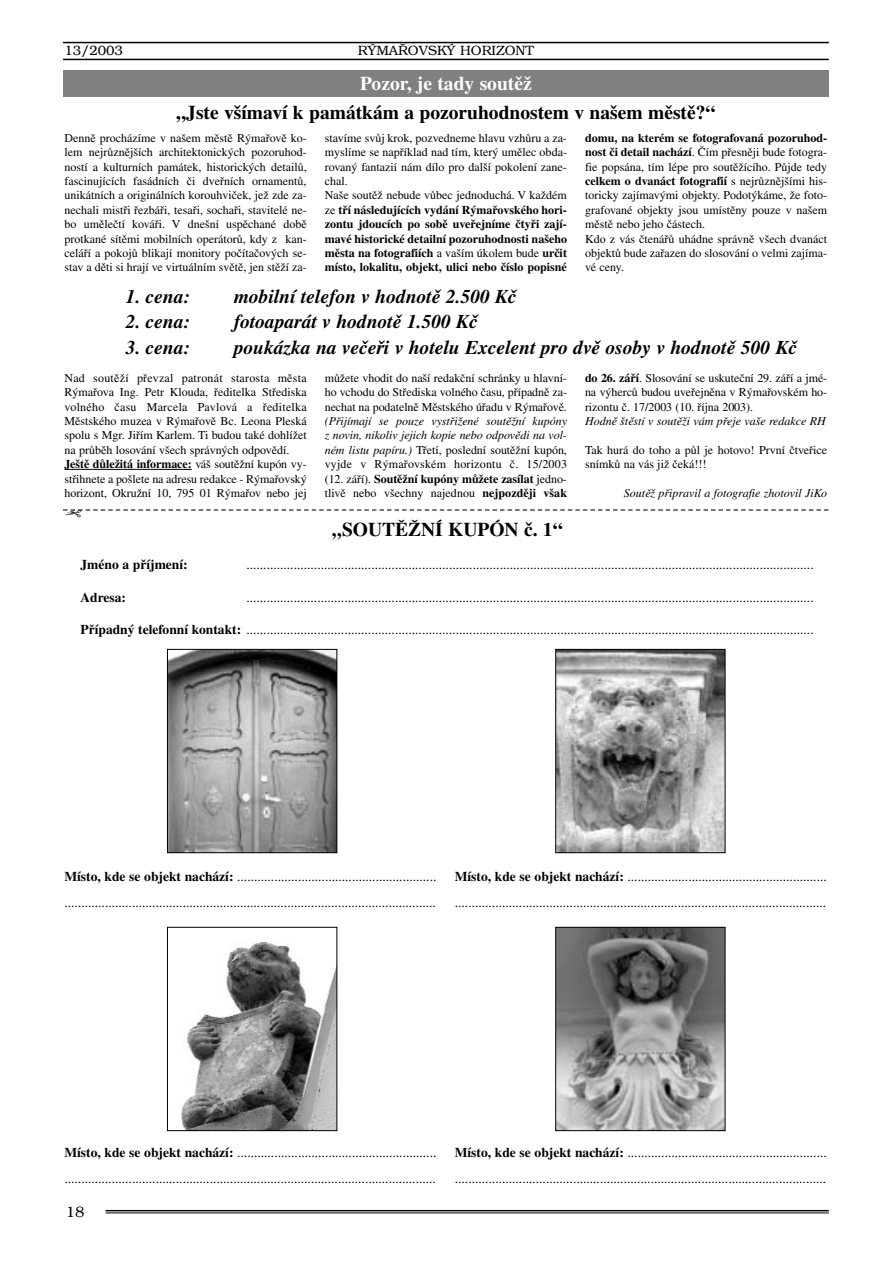
<style>
.page{position:relative;width:893px;height:1263px;background:#fff}
.page>*{position:absolute;margin:0;border:0;box-sizing:border-box;transform-origin:0 0}
.t1{font:italic 700 19.5px "Times CE";color:#000}
.t2{font:700 19.5px "Times CE";color:#000}
.t3{font:700 19.5px "Times CE";color:#fff}
.t4{font:300 15px "Bookman CE";color:#000}
.t5{font:13.5px/25.7px "Times CE";color:#000}
.t6{font:300 13.5px "Bookman CE";color:#000}
.t7{font:700 13.5px "Times CE";color:#000}
.t8{font:12px/14.4px "Times CE";color:#000;text-align:justify}
.t9{font:700 12px/14.4px "Times CE";color:#000}
.t10{font:italic 12px "Times CE";color:#000}
.s1{font-weight:400}
.s2{font-weight:700}
.s3{font-style:italic}
</style>
<div class="page">
<hr style="left:63px;top:42px;width:765px;height:1px;background:#000">
<hr style="left:63px;top:59px;width:765px;height:1px;background:#000">
<hr style="left:106px;top:1210px;width:722px;height:1px;background:#000">
<hr style="left:106px;top:1213px;width:722px;height:1px;background:#000">
<div style="left:63px;top:70px;width:765px;height:27px;background:#808080"></div>
<svg style="left:64px;top:469px;width:29px;height:1px"></svg>
<hr style="left:93px;top:469px;width:40px;height:1px;background:#000">
<svg style="left:133px;top:469px;width:17px;height:1px"></svg>
<hr style="left:150px;top:469px;width:42px;height:1px;background:#000">
<img style="left:169px;top:651px;width:166px;height:200px">
<div style="left:167px;top:649px;width:170px;height:204px;border:1px solid #000"></div>
<img style="left:557px;top:651px;width:166px;height:200px">
<div style="left:555px;top:649px;width:170px;height:204px;border:1px solid #000"></div>
<img style="left:181px;top:942px;width:154px;height:187px">
<div style="left:167px;top:927px;width:170px;height:204px;border:1px solid #000"></div>
<img style="left:557px;top:929px;width:166px;height:200px">
<div style="left:555px;top:927px;width:170px;height:204px;border:1px solid #000"></div>
<svg style="left:63px;top:509px;width:765px;height:2px"></svg>
<p class="t6" style="left:64px;top:46px;width:60px">13/2003</p>
<p class="t6" style="left:358px;top:46px;width:177px">RÝMAŘOVSKÝ HORIZONT</p>
<h1 class="t3" style="left:360px;top:76px;width:173px">Pozor, je tady soutěž</h1>
<h1 class="t2" style="left:176px;top:105px;width:540px">„Jste všímaví k památkám a pozoruhodnostem v našem městě?“</h1>
<p class="t8" style="left:64px;top:132px;width:244px">Denně procházíme v našem městě Rýmařově ko&shy;lem nejrůznějších architektonických pozoruhod&shy;ností a kulturních památek, historických detailů, fascinujících fasádních či dveřních ornamentů, unikátních a originálních korouhviček, jež zde za&shy;nechali mistři řezbáři, tesaři, sochaři, stavitelé ne&shy;bo umělečtí kováři. V dnešní uspěchané době protkané sítěmi mobilních operátorů, kdy z kan&shy;celáří a pokojů blikají monitory počítačových se&shy;stav a děti si hrají ve virtuálním světě, jen stěží za-</p>
<p class="t9" style="left:325px;top:132px;width:244px"><span class="s1">stavíme svůj krok, pozvedneme hlavu vzhůru a za&shy;myslíme se například nad tím, který umělec obda&shy;rovaný fantazií nám dílo pro další pokolení zane&shy;chal.<br>Naše soutěž nebude vůbec jednoduchá. V každém ze</span> tří následujících vydání Rýmařovského hori&shy;zontu jdoucích po sobě uveřejníme čtyři zají&shy;mavé historické detailní pozoruhodnosti našeho města na fotografiích <span class="s1">a vaším úkolem bude</span> určit místo, lokalitu, objekt, ulici nebo číslo popisné</p>
<p class="t8" style="left:585px;top:132px;width:244px;text-align:left"><span class="s2">domu, na kterém se fotografovaná pozoruhod&shy;nost či detail nachází</span>. Čím přesněji bude fotogra&shy;fie popsána, tím lépe pro soutěžícího. Půjde tedy <span class="s2">celkem o dvanáct fotografií</span> s nejrůznějšími his&shy;toricky zajímavými objekty. Podotýkáme, že foto&shy;grafované objekty jsou umístěny pouze v našem městě nebo jeho částech.<br>Kdo z vás čtenářů uhádne správně všech dvanáct objektů bude zařazen do slosování o velmi zajíma&shy;vé ceny.</p>
<h1 class="t1" style="left:126px;top:289px;width:66px">1. cena:</h1>
<h1 class="t1" style="left:234px;top:289px;width:284px">mobilní telefon v hodnotě 2.500 Kč</h1>
<h1 class="t1" style="left:126px;top:314px;width:66px">2. cena:</h1>
<h1 class="t1" style="left:234px;top:314px;width:245px">fotoaparát v hodnotě 1.500 Kč</h1>
<h1 class="t1" style="left:126px;top:340px;width:66px">3. cena:</h1>
<h1 class="t1" style="left:234px;top:340px;width:565px">poukázka na večeři v hotelu Excelent pro dvě osoby v hodnotě 500 Kč</h1>
<p class="t8" style="left:64px;top:372px;width:244px;text-align:left">Nad soutěží převzal patronát starosta města Rýmařova Ing. Petr Klouda, ředitelka Střediska volného času Marcela Pavlová a ředitelka Městského muzea v Rýmařově Bc. Leona Pleská spolu s Mgr. Jiřím Karlem. Ti budou také dohlížet na průběh losování všech správných odpovědí.<br><span class="s2">Ještě důležitá informace:</span> váš soutěžní kupón vy&shy;střihnete a pošlete na adresu redakce - Rýmařovský horizont, Okružní 10, 795 01 Rýmařov nebo jej</p>
<p class="t8" style="left:325px;top:372px;width:244px">můžete vhodit do naší redakční schránky u hlavní&shy;ho vchodu do Střediska volného času, případně za&shy;nechat na podatelně Městského úřadu v Rýmařově.</p>
<p class="t8" style="left:325px;top:415px;width:244px"><span class="s3">(Přijímají se pouze vystřižené soutěžní kupóny z novin, nikoliv jejich kopie nebo odpovědi na vol&shy;ném listu papíru.)</span> Třetí, poslední soutěžní kupón, vyjde v Rýmařovském horizontu č. 15/2003 (12. září). <span class="s2">Soutěžní kupóny můžete zasílat</span> jedno&shy;tlivě nebo všechny najednou <span class="s2">nejpozději však</span></p>
<h1 class="t2" style="left:332px;top:522px;width:232px">„SOUTĚŽNÍ KUPÓN č. 1“</h1>
<p class="t8" style="left:585px;top:372px;width:244px"><span class="s2">do 26. září</span>. Slosování se uskuteční 29. září a jmé&shy;na výherců budou uveřejněna v Rýmařovském ho&shy;rizontu č. 17/2003 (10. října 2003).</p>
<p class="t10" style="left:585px;top:416px;width:242px">Hodně štěstí v soutěži vám přeje vaše redakce RH</p>
<p class="t8" style="left:585px;top:444px;width:244px">Tak hurá do toho a půl je hotovo! První čtveřice snímků na vás již čeká!!!</p>
<p class="t10" style="left:624px;top:488px;width:205px">Soutěž připravil a fotografie zhotovil JiKo</p>
<p class="t7" style="left:80px;top:560px;width:109px">Jméno a příjmení:</p>
<p class="t5" style="left:246px;top:553px;width:568px">........................................................................................................................................................................</p>
<p class="t7" style="left:80px;top:592px;width:47px">Adresa:</p>
<p class="t5" style="left:246px;top:586px;width:568px">........................................................................................................................................................................</p>
<p class="t5" style="left:80px;top:618px;width:734px"><span class="s2">Případný telefonní kontakt:</span> ........................................................................................................................................................................</p>
<p class="t5" style="left:64px;top:865px;width:373px"><span class="s2">Místo, kde se objekt nachází:</span> ........................................................... ..............................................................................................................</p>
<p class="t5" style="left:455px;top:865px;width:373px"><span class="s2">Místo, kde se objekt nachází:</span> ........................................................... ..............................................................................................................</p>
<p class="t5" style="left:64px;top:1141px;width:373px"><span class="s2">Místo, kde se objekt nachází:</span> ........................................................... ..............................................................................................................</p>
<p class="t5" style="left:455px;top:1141px;width:373px"><span class="s2">Místo, kde se objekt nachází:</span> ........................................................... ..............................................................................................................</p>
<p class="t4" style="left:66px;top:1206px;width:20px">18</p>
</div>
